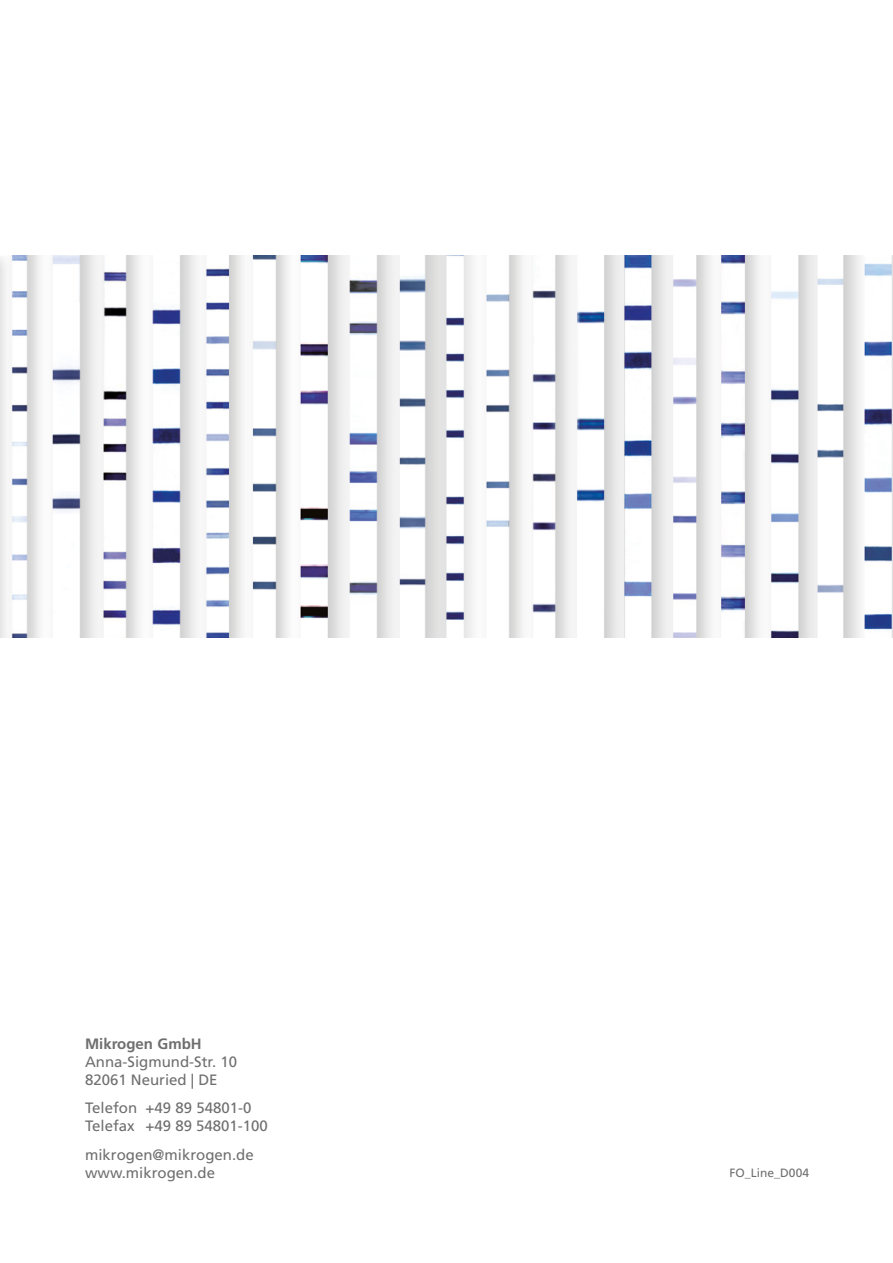
<style>
.page{position:relative;width:893px;height:1263px;background:#fff}
.page>*{position:absolute;margin:0;border:0;box-sizing:border-box;transform-origin:0 0}
.t1{font:15px/18px "Frutiger LT Com";color:#706f6f}
.t2{font:700 15px "Frutiger LT Com";color:#706f6f}
.t3{font:12px "Frutiger LT Com";color:#706f6f}
</style>
<div class="page">
<img style="left:0;top:255px;width:893px;height:383px">
<p class="t2" style="left:85px;top:1035px;width:118px">Mikrogen GmbH</p>
<p class="t1" style="left:85px;top:1053px;width:153px">Anna-Sigmund-Str. 10<br>82061 Neuried | DE</p>
<p class="t1" style="left:85px;top:1099px;width:184px">Telefon +49 89 54801-0<br>Telefax +49 89 54801-100</p>
<p class="t1" style="left:85px;top:1146px;width:170px">mikrogen@mikrogen.de www.mikrogen.de</p>
<p class="t3" style="left:730px;top:1166px;width:81px">FO_Line_D004</p>
</div>
